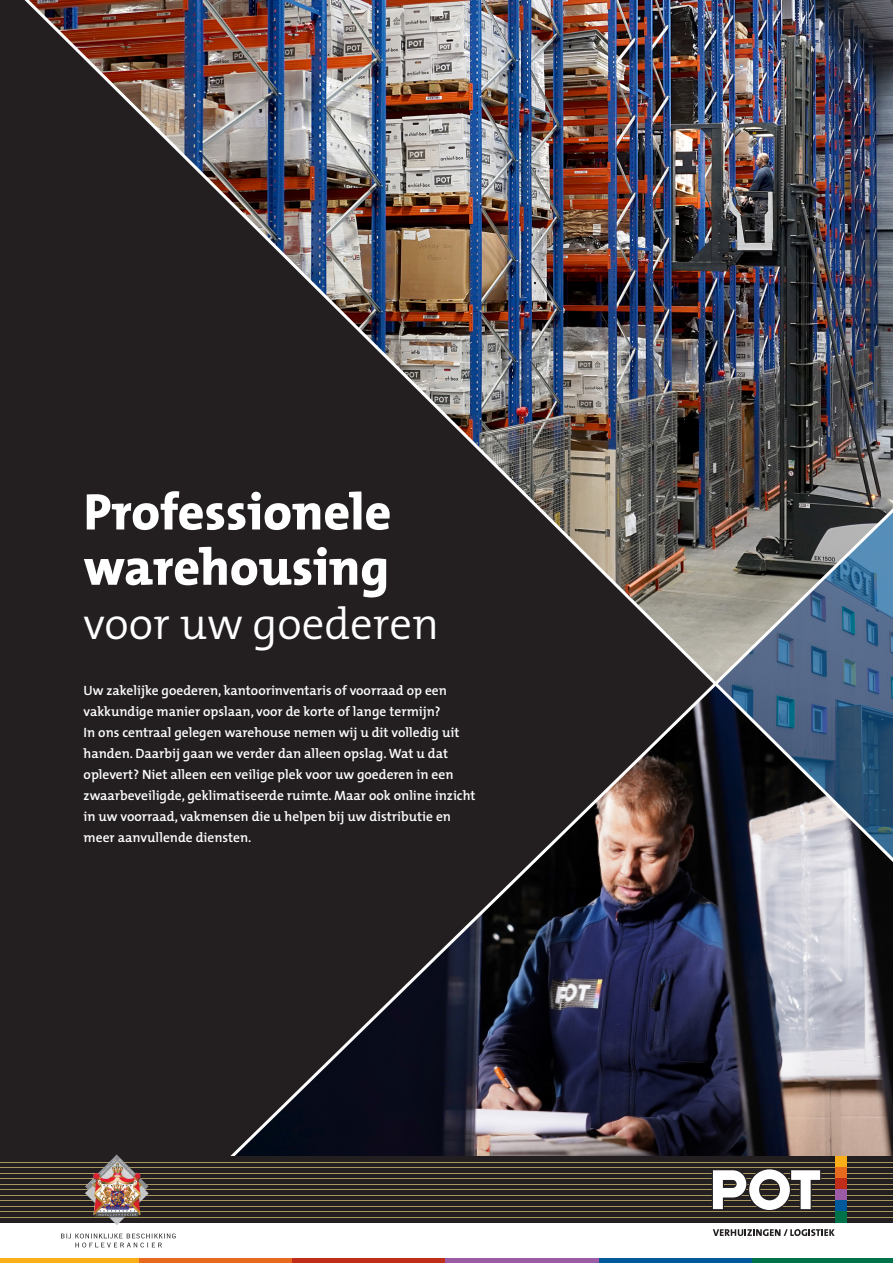
<style>
.page{position:relative;width:893px;height:1263px;background:#fff}
.page>*{position:absolute;margin:0;border:0;box-sizing:border-box;transform-origin:0 0}
.t1{font:800 51.9px/55.3px "The Mix";color:#fff}
.t2{font:300 44.85px "The Mix";color:#fff}
.t3{font:600 13.5px/21px "The Mix";color:#fff}
</style>
<div class="page">
<svg style="left:0;top:996px;width:893px;height:252px;background:#4f4c54"></svg>
<img style="left:0;top:0;width:893px;height:996px">
<div style="left:393px;top:1156px;width:500px;height:67px;background:#231f20"></div>
<hr style="left:393px;top:1162px;width:500px;height:1px;background:#a9965e">
<hr style="left:393px;top:1167px;width:500px;height:1px;background:#a9965e">
<hr style="left:393px;top:1173px;width:500px;height:1px;background:#a9965e">
<hr style="left:393px;top:1178px;width:500px;height:1px;background:#a9965e">
<hr style="left:393px;top:1184px;width:500px;height:1px;background:#a9965e">
<hr style="left:393px;top:1189px;width:500px;height:1px;background:#a9965e">
<hr style="left:393px;top:1195px;width:500px;height:1px;background:#a9965e">
<hr style="left:393px;top:1200px;width:500px;height:1px;background:#a9965e">
<hr style="left:393px;top:1206px;width:500px;height:1px;background:#a9965e">
<hr style="left:393px;top:1211px;width:500px;height:1px;background:#a9965e">
<hr style="left:393px;top:1217px;width:500px;height:1px;background:#a9965e">
<div style="left:836px;top:1156px;width:11px;height:11px;background:#faaf18"></div>
<div style="left:836px;top:1167px;width:11px;height:12px;background:#e86a1f"></div>
<div style="left:836px;top:1179px;width:11px;height:11px;background:#c02d19"></div>
<div style="left:836px;top:1190px;width:11px;height:11px;background:#9b5ba5"></div>
<div style="left:836px;top:1201px;width:11px;height:11px;background:#00599b"></div>
<div style="left:836px;top:1212px;width:11px;height:11px;background:#007249"></div>
<svg style="left:712px;top:1169px;width:109px;height:41px"></svg>
<svg style="left:713px;top:1229px;width:122px;height:7px"></svg>
<div style="left:0;top:1156px;width:510px;height:67px;background:#231f20"></div>
<hr style="left:0;top:1162px;width:510px;height:1px;background:#a9965e">
<hr style="left:0;top:1167px;width:510px;height:1px;background:#a9965e">
<hr style="left:0;top:1173px;width:510px;height:1px;background:#a9965e">
<hr style="left:0;top:1178px;width:510px;height:1px;background:#a9965e">
<hr style="left:0;top:1184px;width:510px;height:1px;background:#a9965e">
<hr style="left:0;top:1189px;width:510px;height:1px;background:#a9965e">
<hr style="left:0;top:1195px;width:510px;height:1px;background:#a9965e">
<hr style="left:0;top:1200px;width:510px;height:1px;background:#a9965e">
<hr style="left:0;top:1206px;width:510px;height:1px;background:#a9965e">
<hr style="left:0;top:1211px;width:510px;height:1px;background:#a9965e">
<hr style="left:0;top:1217px;width:510px;height:1px;background:#a9965e">
<svg style="left:61px;top:1233px;width:115px;height:14px"></svg>
<img style="left:85px;top:1154px;width:64px;height:71px">
<div style="left:0;top:1258px;width:140px;height:5px;background:#faaf18"></div>
<div style="left:139px;top:1258px;width:153px;height:5px;background:#e86a1f"></div>
<div style="left:292px;top:1258px;width:154px;height:5px;background:#c02d19"></div>
<div style="left:446px;top:1258px;width:153px;height:5px;background:#9b5ba5"></div>
<div style="left:599px;top:1258px;width:153px;height:5px;background:#00599b"></div>
<div style="left:752px;top:1258px;width:141px;height:5px;background:#007249"></div>
<h1 class="t1" style="left:84px;top:483px;width:309px">Professionele warehousing</h1>
<h2 class="t2" style="left:84px;top:586px;width:357px">voor uw goederen</h2>
<p class="t3" style="left:84px;top:680px;width:393px">Uw zakelijke goederen, kantoorinventaris of voorraad op een vakkundige manier opslaan, voor de korte of lange termijn?<br>In ons centraal gelegen warehouse nemen wij u dit volledig uit handen. Daarbij gaan we verder dan alleen opslag. Wat u dat oplevert? Niet alleen een veilige plek voor uw goederen in een zwaarbeveiligde, geklimatiseerde ruimte. Maar ook online inzicht in uw voorraad, vakmensen die u helpen bij uw distributie en meer aanvullende diensten.</p>
</div>
